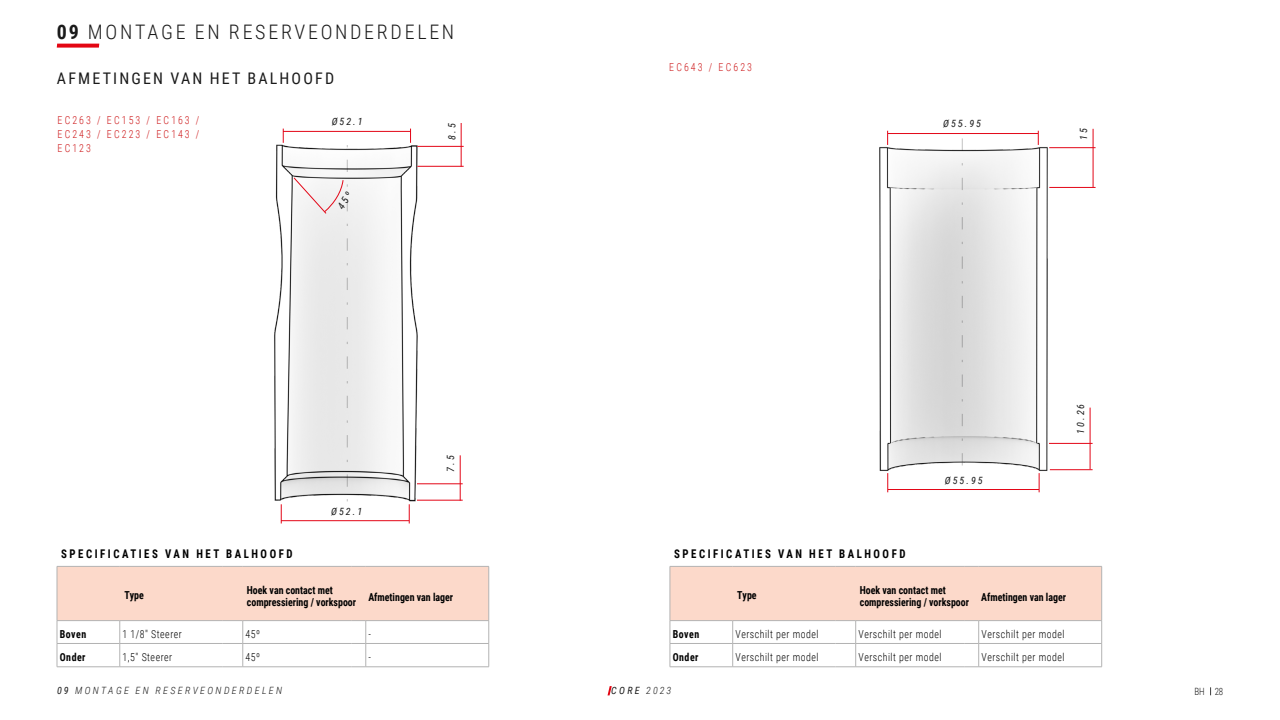
<style>
.page{position:relative;width:1280px;height:720px;background:#fff}
.page>*{position:absolute;margin:0;border:0;box-sizing:border-box;transform-origin:0 0}
.t1{font:300 20px "Roboto Condensed";letter-spacing:.135em;color:#1a1a1a}
.t2{font:16px "Roboto Condensed";letter-spacing:.135em;color:#1a1a1a}
.t3{font:700 12px "Roboto Condensed";letter-spacing:.235em;color:#000;scale:.9 1}
.t4{font:700 11px/12px "Roboto Condensed";color:#000;scale:.9 1}
.t5{font:300 11px "Roboto Condensed";letter-spacing:.05em;color:#000;scale:.9 1}
.t6{font:300 11px/14px "Roboto Condensed";letter-spacing:.21em;color:#cd1719;text-align:justify;scale:.9 1}
.t7{font:italic 10px "Roboto Condensed";letter-spacing:.2em;color:#1a1a1a}
.t8{font:italic 300 10px "Roboto Condensed";letter-spacing:.235em;color:#1a1a1a}
.t9{font:300 10px "Roboto Condensed";color:#1a1a1a;scale:.9 1}
.s1{font-weight:700}
.s2{font-weight:400}
.s3{font-weight:300}
</style>
<div class="page">
<svg style="left:608px;top:686px;width:4px;height:9px"></svg>
<svg style="left:57px;top:44px;width:42px;height:4px"></svg>
<svg style="left:57px;top:566px;width:433px;height:102px"></svg>
<hr style="left:366px;top:667px;width:123px;height:1px;background:#b3b3b3">
<svg style="left:670px;top:566px;width:433px;height:102px"></svg>
<hr style="left:979px;top:667px;width:123px;height:1px;background:#b3b3b3">
<img style="left:274px;top:135px;width:168px;height:375px">
<svg style="left:283px;top:129px;width:1px;height:14px"></svg>
<hr style="left:417px;top:146px;width:47px;height:1px;background:#e30617">
<hr style="left:417px;top:483px;width:46px;height:1px;background:#e30617">
<svg style="left:410px;top:129px;width:1px;height:14px"></svg>
<hr style="left:417px;top:166px;width:47px;height:1px;background:#e30617">
<hr style="left:417px;top:500px;width:46px;height:1px;background:#e30617">
<hr style="left:283px;top:131px;width:128px;height:1px;background:#e30617">
<hr style="left:461px;top:123px;width:1px;height:44px;background:#e30617">
<hr style="left:460px;top:455px;width:1px;height:46px;background:#e30617">
<svg style="left:409px;top:504px;width:1px;height:19px"></svg>
<svg style="left:281px;top:504px;width:1px;height:19px"></svg>
<hr style="left:281px;top:520px;width:128px;height:1px;background:#e30617">
<img style="left:879px;top:124px;width:174px;height:364px">
<svg style="left:962px;top:123px;width:1px;height:357px"></svg>
<svg style="left:887px;top:131px;width:1px;height:14px"></svg>
<hr style="left:1049px;top:147px;width:47px;height:1px;background:#e30617">
<hr style="left:1049px;top:443px;width:44px;height:1px;background:#e30617">
<svg style="left:1038px;top:131px;width:1px;height:14px"></svg>
<hr style="left:1049px;top:187px;width:47px;height:1px;background:#e30617">
<hr style="left:1050px;top:469px;width:43px;height:1px;background:#e30617">
<hr style="left:888px;top:133px;width:150px;height:1px;background:#e30617">
<hr style="left:1093px;top:129px;width:1px;height:58px;background:#e30617">
<hr style="left:1090px;top:408px;width:1px;height:61px;background:#e30617">
<svg style="left:1039px;top:473px;width:1px;height:19px"></svg>
<svg style="left:887px;top:473px;width:1px;height:19px"></svg>
<hr style="left:888px;top:489px;width:151px;height:1px;background:#e30617">
<svg style="left:293px;top:135px;width:56px;height:366px"></svg>
<h1 class="t1" style="left:57px;top:17px;width:399px"><span class="s1">09</span> MONTAGE EN RESERVEONDERDELEN</h1>
<h2 class="t2" style="left:57px;top:67px;width:279px">AFMETINGEN VAN HET BALHOOFD</h2>
<p class="t6" style="left:58px;top:113px;width:159px">EC263 / EC153 / EC163 / EC243 / EC223 / EC143 / EC123</p>
<p class="t7" style="left:332px;top:115px;width:32px">Ø52.1</p>
<p class="t7" style="left:445px;top:140px;width:18px;rotate:-90deg">8.5</p>
<p class="t6" style="left:669px;top:60px;width:94px">EC643 / EC623</p>
<p class="t7" style="left:943px;top:117px;width:39px">Ø55.95</p>
<p class="t7" style="left:1077px;top:140px;width:13px;rotate:-90deg">15</p>
<p class="t7" style="left:331px;top:504px;width:32px">Ø52.1</p>
<p class="t7" style="left:444px;top:472px;width:18px;rotate:-90deg">7.5</p>
<p class="t7" style="left:945px;top:474px;width:39px">Ø55.95</p>
<p class="t7" style="left:1074px;top:434px;width:31px;rotate:-90deg">10.26</p>
<p class="t3" style="left:61px;top:545px;width:259px">SPECIFICATIES VAN HET BALHOOFD</p>
<p class="t3" style="left:674px;top:545px;width:259px">SPECIFICATIES VAN HET BALHOOFD</p>
<p class="t4" style="left:247px;top:584px;width:123px">Hoek van contact met compressiering / vorkspoor</p>
<p class="t4" style="left:860px;top:584px;width:123px">Hoek van contact met compressiering / vorkspoor</p>
<p class="t4" style="left:124px;top:589px;width:23px">Type</p>
<p class="t4" style="left:737px;top:589px;width:23px">Type</p>
<p class="t4" style="left:368px;top:591px;width:96px">Afmetingen van lager</p>
<p class="t4" style="left:981px;top:591px;width:96px">Afmetingen van lager</p>
<p class="t4" style="left:60px;top:627px;width:31px">Boven</p>
<p class="t5" style="left:123px;top:626px;width:67px">1 1/8" Steerer</p>
<p class="t5" style="left:246px;top:626px;width:18px">45º</p>
<p class="t5" style="left:369px;top:626px;width:4px">-</p>
<p class="t4" style="left:60px;top:650px;width:30px">Onder</p>
<p class="t5" style="left:123px;top:649px;width:57px">1,5" Steerer</p>
<p class="t5" style="left:246px;top:649px;width:18px">45º</p>
<p class="t5" style="left:369px;top:649px;width:4px">-</p>
<p class="t4" style="left:673px;top:627px;width:31px">Boven</p>
<p class="t5" style="left:736px;top:626px;width:94px">Verschilt per model</p>
<p class="t5" style="left:859px;top:626px;width:94px">Verschilt per model</p>
<p class="t5" style="left:982px;top:626px;width:94px">Verschilt per model</p>
<p class="t4" style="left:673px;top:650px;width:30px">Onder</p>
<p class="t5" style="left:736px;top:649px;width:94px">Verschilt per model</p>
<p class="t5" style="left:859px;top:649px;width:94px">Verschilt per model</p>
<p class="t5" style="left:982px;top:649px;width:94px">Verschilt per model</p>
<p class="t8" style="left:57px;top:684px;width:227px"><span class="s2">09</span> MONTAGE EN RESERVEONDERDELEN</p>
<p class="t7" style="left:611px;top:684px;width:62px">CORE <span class="s3">2023</span></p>
<p class="t9" style="left:1194px;top:685px;width:34px">BH 28</p>
</div>
